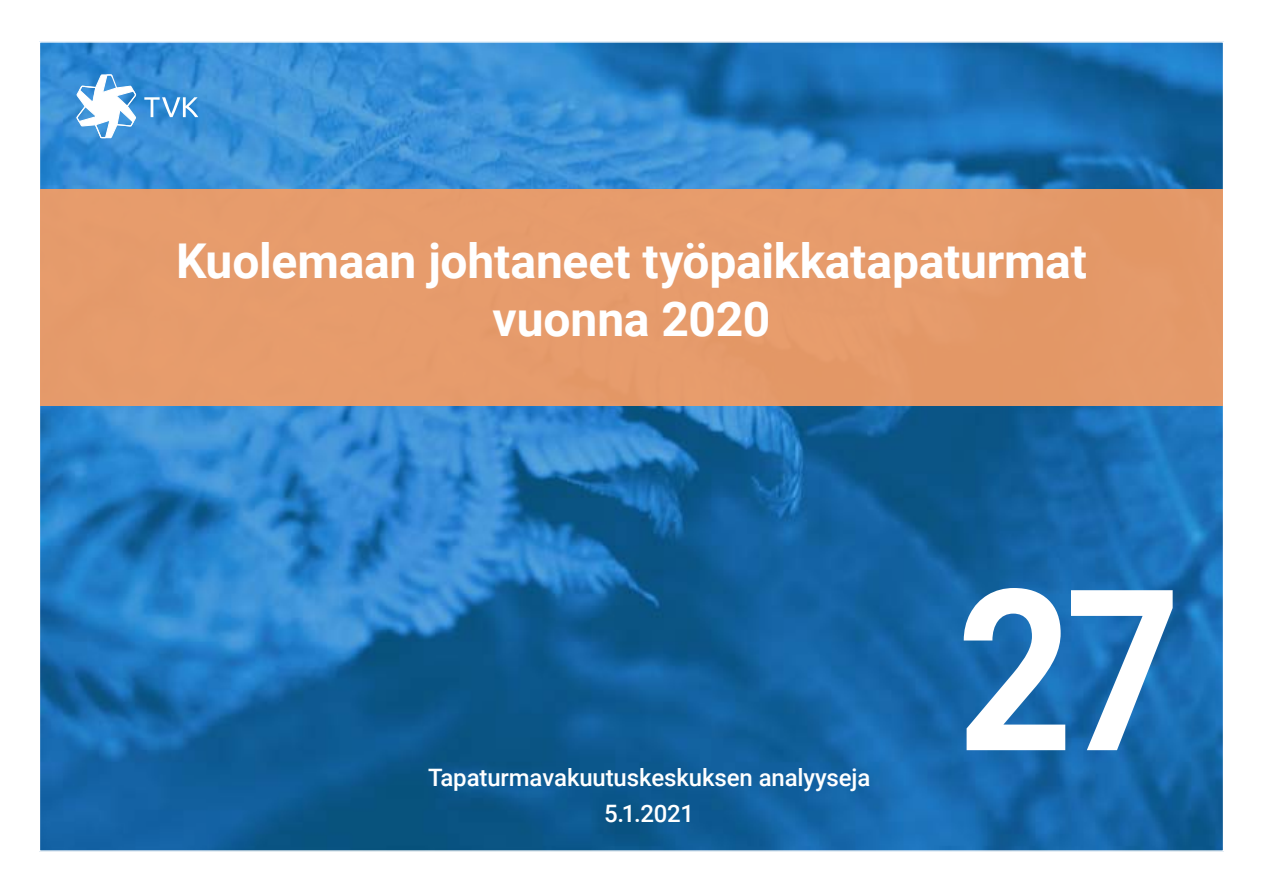
<style>
.page{position:relative;width:1263px;height:893px;background:#fff}
.page>*{position:absolute;margin:0;border:0;box-sizing:border-box;transform-origin:0 0}
.t1{font:700 225px "Roboto";color:#fff;scale:.9 1}
.t2{font:700 48px/57.6px "Roboto";letter-spacing:-.005em;color:#fff;text-align:center}
.t3{font:500 24px/36.3px "Roboto";letter-spacing:-.005em;color:#fff;text-align:center}
</style>
<div class="page">
<img style="left:42px;top:44px;width:1179px;height:805px">
<div style="left:40px;top:189px;width:1183px;height:217px;background:#e69b6c"></div>
<svg style="left:144px;top:97px;width:54px;height:20px"></svg>
<svg style="left:77px;top:74px;width:60px;height:64px"></svg>
<p class="t2" style="left:176px;top:230px;width:912px">Kuolemaan johtaneet työpaikkatapaturmat vuonna 2020</p>
<p class="t3" style="left:428px;top:758px;width:444px">Tapaturmavakuutuskeskuksen analyyseja<br>5.1.2021</p>
<h1 class="t1" style="left:957px;top:513px;width:251px">27</h1>
</div>
